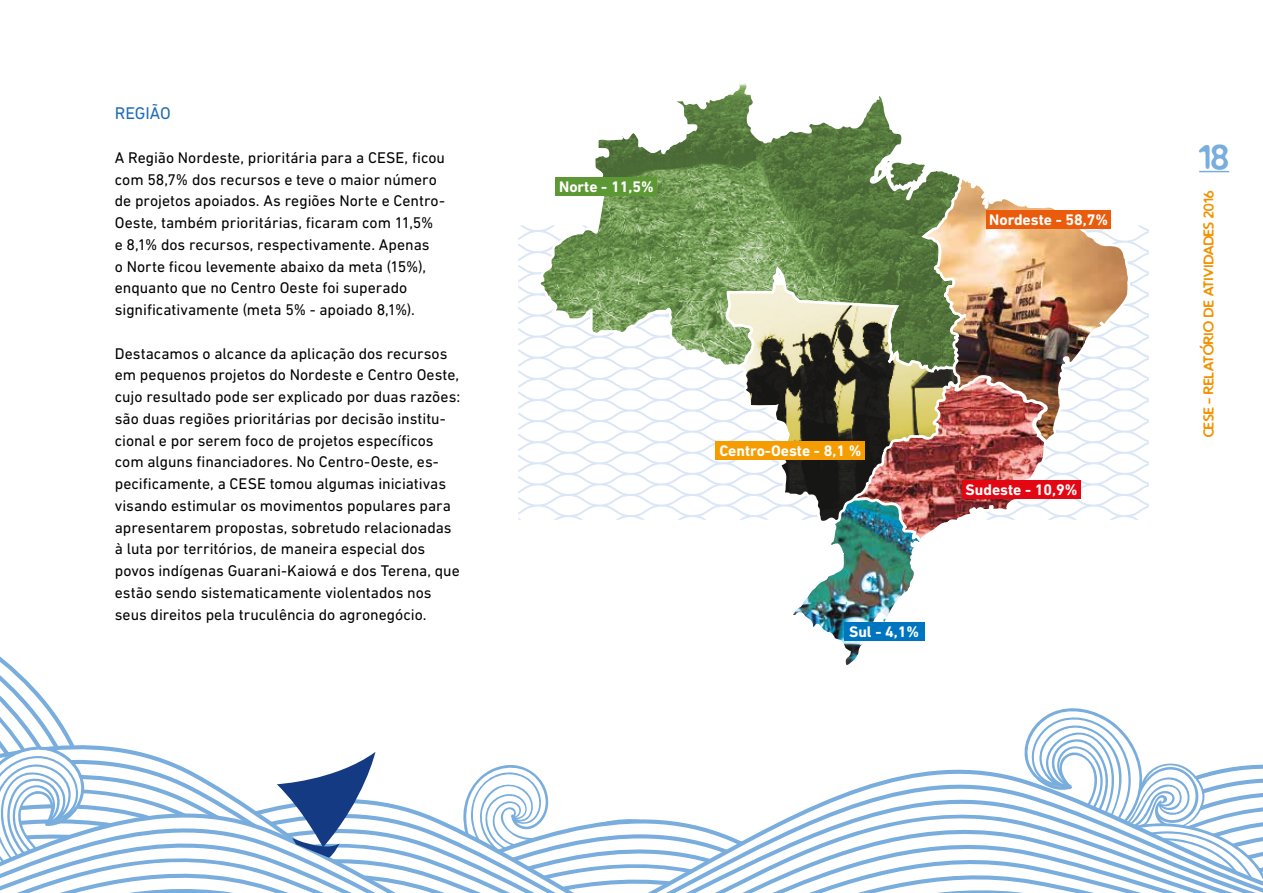
<style>
.page{position:relative;width:1263px;height:893px;background:#fff}
.page>*{position:absolute;margin:0;border:0;box-sizing:border-box;transform-origin:0 0}
.t1{font:30px "Wayward Sans";color:#78adde}
.t2{font:17.25px "DIN Next LT Pro";letter-spacing:-.005em;color:#1f6cb4}
.t3{font:15.75px/21.8px "DIN Next LT Pro";color:#000}
.t4{font:700 15.6px "DIN Next LT Pro";color:#fff}
.t5{font:12.15px "Wayward Sans";color:#f39200}
</style>
<div class="page">
<svg style="left:518px;top:225px;width:206px;height:295px"></svg>
<svg style="left:1049px;top:225px;width:99px;height:295px"></svg>
<svg style="left:537px;top:83px;width:411px;height:291px"></svg>
<img style="left:793px;top:445px;width:256px;height:220px">
<div style="left:844px;top:622px;width:80px;height:19px;background:#0075bf"></div>
<div style="left:962px;top:480px;width:119px;height:19px;background:#e30613"></div>
<img style="left:724px;top:264px;width:238px;height:262px">
<img style="left:892px;top:174px;width:240px;height:271px">
<div style="left:716px;top:442px;width:149px;height:18px;background:#f59c00"></div>
<div style="left:555px;top:177px;width:102px;height:19px;background:#5c9833"></div>
<div style="left:986px;top:210px;width:125px;height:19px;background:#ea5b0b"></div>
<hr style="left:1199px;top:171px;width:30px;height:1px;background:#78adde">
<svg style="left:1035px;top:708px;width:82px;height:17px"></svg>
<svg style="left:1025px;top:725px;width:107px;height:18px"></svg>
<svg style="left:0;top:743px;width:1263px;height:150px"></svg>
<p class="t2" style="left:115px;top:103px;width:58px">REGIÃO</p>
<p class="t3" style="left:115px;top:146px;width:332px">A Região Nordeste, prioritária para a CESE, ficou com 58,7% dos recursos e teve o maior número de projetos apoiados. As regiões Norte e Centro-Oeste, também prioritárias, ficaram com 11,5% e 8,1% dos recursos, respectivamente. Apenas<br>o Norte ficou levemente abaixo da meta (15%), enquanto que no Centro Oeste foi superado significativamente (meta 5% - apoiado 8,1%).</p>
<p class="t3" style="left:115px;top:342px;width:347px">Destacamos o alcance da aplicação dos recursos em pequenos projetos do Nordeste e Centro Oeste, cujo resultado pode ser explicado por duas razões: são duas regiões prioritárias por decisão institu&shy;cional e por serem foco de projetos específicos com alguns financiadores. No Centro-Oeste, es&shy;pecificamente, a CESE tomou algumas iniciativas visando estimular os movimentos populares para apresentarem propostas, sobretudo relacionadas à luta por territórios, de maneira especial dos povos indígenas Guarani-Kaiowá e dos Terena, que estão sendo sistematicamente violentados nos seus direitos pela truculência do agronegócio.</p>
<p class="t4" style="left:559px;top:177px;width:96px">Norte - 11,5%</p>
<p class="t4" style="left:989px;top:211px;width:120px">Nordeste - 58,7%</p>
<p class="t4" style="left:719px;top:442px;width:143px">Centro-Oeste - 8,1 %</p>
<p class="t4" style="left:966px;top:481px;width:113px">Sudeste - 10,9%</p>
<p class="t4" style="left:849px;top:622px;width:71px">Sul - 4,1%</p>
<h1 class="t1" style="left:1199px;top:143px;width:31px">18</h1>
<p class="t5" style="left:1203px;top:437px;width:248px;rotate:-90deg">CESE - relatorio de atividades 2016</p>
</div>
